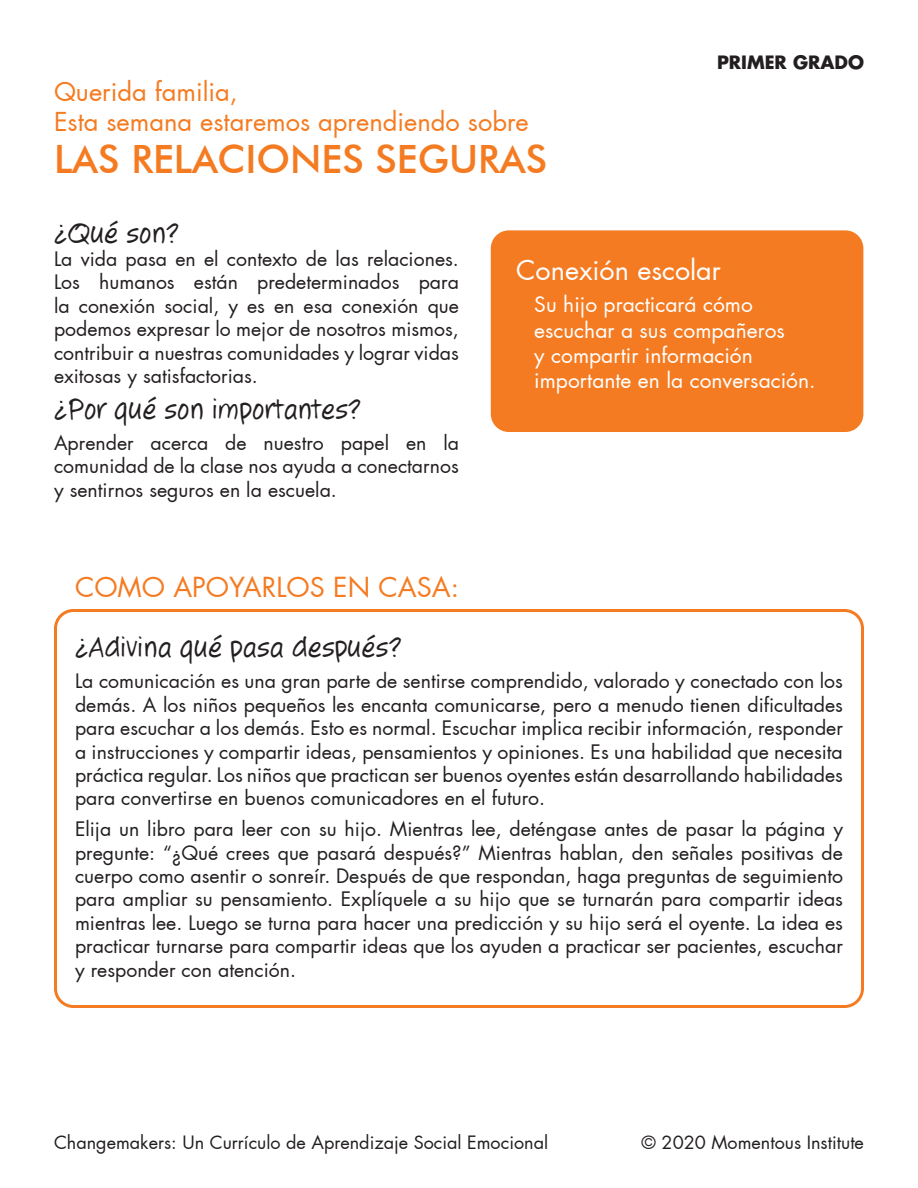
<style>
.page{position:relative;width:918px;height:1188px;background:#fff}
.page>*{position:absolute;margin:0;border:0;box-sizing:border-box;transform-origin:0 0}
.t1{font:500 39px "Futura BT";color:#f47b21}
.t2{font:30px "Jotting";color:#231f20}
.t3{font:27px "Futura";color:#f47b21}
.t4{font:27px "Futura";color:#fff}
.t5{font:25.5px "Futura";color:#f47b21}
.t6{font:21px/25.2px "Futura";color:#fff}
.t7{font:19.5px/23.4px "Futura";color:#231f20;text-align:justify}
.t8{font:18px "Futura";color:#231f20}
.t9{font:700 18px "Futura";color:#231f20}
</style>
<div class="page">
<div style="left:491px;top:230px;width:372px;height:202px;background:#f47b21;border-radius:18px"></div>
<div style="left:54px;top:609px;width:810px;height:399px;border:3px solid #f47b21;border-radius:18px"></div>
<p class="t5" style="left:54px;top:75px;width:185px">Querida familia,</p>
<p class="t5" style="left:54px;top:106px;width:476px">Esta semana estaremos aprendiendo sobre</p>
<p class="t1" style="left:54px;top:135px;width:495px">LAS RELACIONES SEGURAS</p>
<p class="t9" style="left:717px;top:50px;width:148px">PRIMER GRADO</p>
<p class="t2" style="left:54px;top:215px;width:126px">¿Qué son?</p>
<p class="t7" style="left:54px;top:247px;width:407px">La vida pasa en el contexto de las relaciones.<br>Los humanos están predeterminados para la conexión social, y es en esa conexión que podemos expresar lo mejor de nosotros mismos, contribuir a nuestras comunidades y lograr vidas exitosas y satisfactorias.</p>
<p class="t2" style="left:54px;top:391px;width:309px">¿Por qué son importantes?</p>
<p class="t7" style="left:54px;top:431px;width:407px">Aprender acerca de nuestro papel en la comunidad de la clase nos ayuda a conectarnos y sentirnos seguros en la escuela.</p>
<p class="t3" style="left:75px;top:570px;width:386px">COMO APOYARLOS EN CASA:</p>
<p class="t4" style="left:516px;top:253px;width:206px">Conexión escolar</p>
<p class="t6" style="left:534px;top:292px;width:283px">Su hijo practicará cómo escuchar a sus compañeros<br>y compartir información importante en la conversación.</p>
<p class="t2" style="left:75px;top:630px;width:328px">¿Adivina qué pasa después?</p>
<p class="t7" style="left:75px;top:670px;width:770px">La comunicación es una gran parte de sentirse comprendido, valorado y conectado con los demás. A los niños pequeños les encanta comunicarse, pero a menudo tienen dificultades para escuchar a los demás. Esto es normal. Escuchar implica recibir información, responder a instrucciones y compartir ideas, pensamientos y opiniones. Es una habilidad que necesita práctica regular. Los niños que practican ser buenos oyentes están desarrollando habilidades para convertirse en buenos comunicadores en el futuro.</p>
<p class="t7" style="left:75px;top:818px;width:770px">Elija un libro para leer con su hijo. Mientras lee, deténgase antes de pasar la página y pregunte: “¿Qué crees que pasará después?” Mientras hablan, den señales positivas de cuerpo como asentir o sonreír. Después de que respondan, haga preguntas de seguimiento para ampliar su pensamiento. Explíquele a su hijo que se turnarán para compartir ideas mientras lee. Luego se turna para hacer una predicción y su hijo será el oyente. La idea es practicar turnarse para compartir ideas que los ayuden a practicar ser pacientes, escuchar y responder con atención.</p>
<p class="t8" style="left:54px;top:1131px;width:496px">Changemakers: Un Currículo de Aprendizaje Social Emocional</p>
<p class="t8" style="left:642px;top:1131px;width:224px">© 2020 Momentous Institute</p>
</div>
